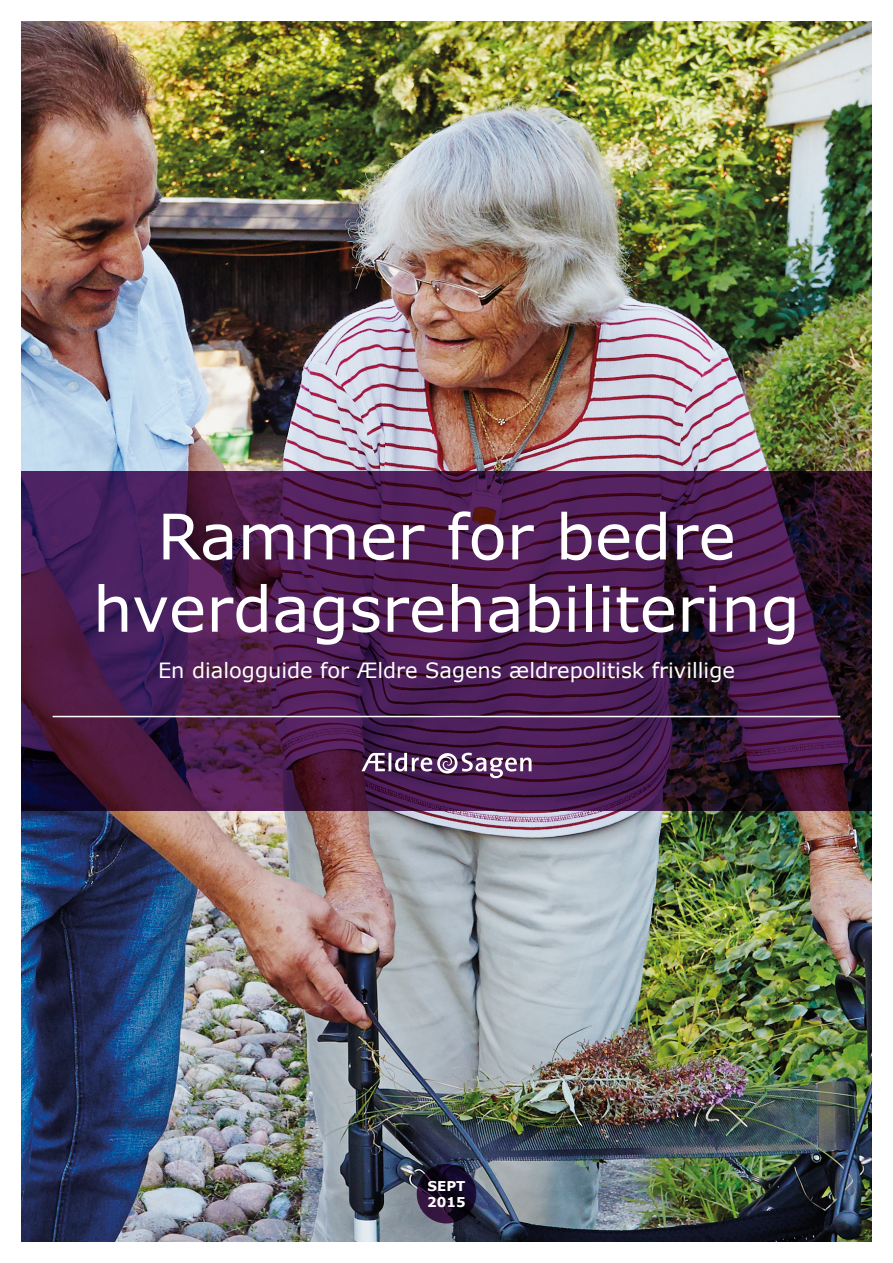
<style>
.page{position:relative;width:893px;height:1263px;background:#fff}
.page>*{position:absolute;margin:0;border:0;box-sizing:border-box;transform-origin:0 0}
.t1{font:62.85px/72.3px "Verdana";color:#fff;text-align:center}
.t2{font:21px "Verdana";color:#fff}
.t3{font:700 13.5px/16.2px "Verdana";color:#fff}
</style>
<div class="page">
<img style="left:21px;top:21px;width:851px;height:1221px">
<svg style="left:21px;top:471px;width:851px;height:340px;background:#451b4a"></svg>
<hr style="left:53px;top:716px;width:787px;height:1px;background:#fff">
<svg style="left:361px;top:753px;width:170px;height:25px"></svg>
<svg style="left:417px;top:1164px;width:59px;height:59px;background:#190b26"></svg>
<p class="t1" style="left:93px;top:501px;width:709px">Rammer for bedre hverdagsrehabilitering</p>
<p class="t2" style="left:158px;top:657px;width:578px">En dialogguide for Ældre Sagens ældrepolitisk frivillige</p>
<p class="t3" style="left:427px;top:1177px;width:40px">SEPT<br>2015</p>
</div>
